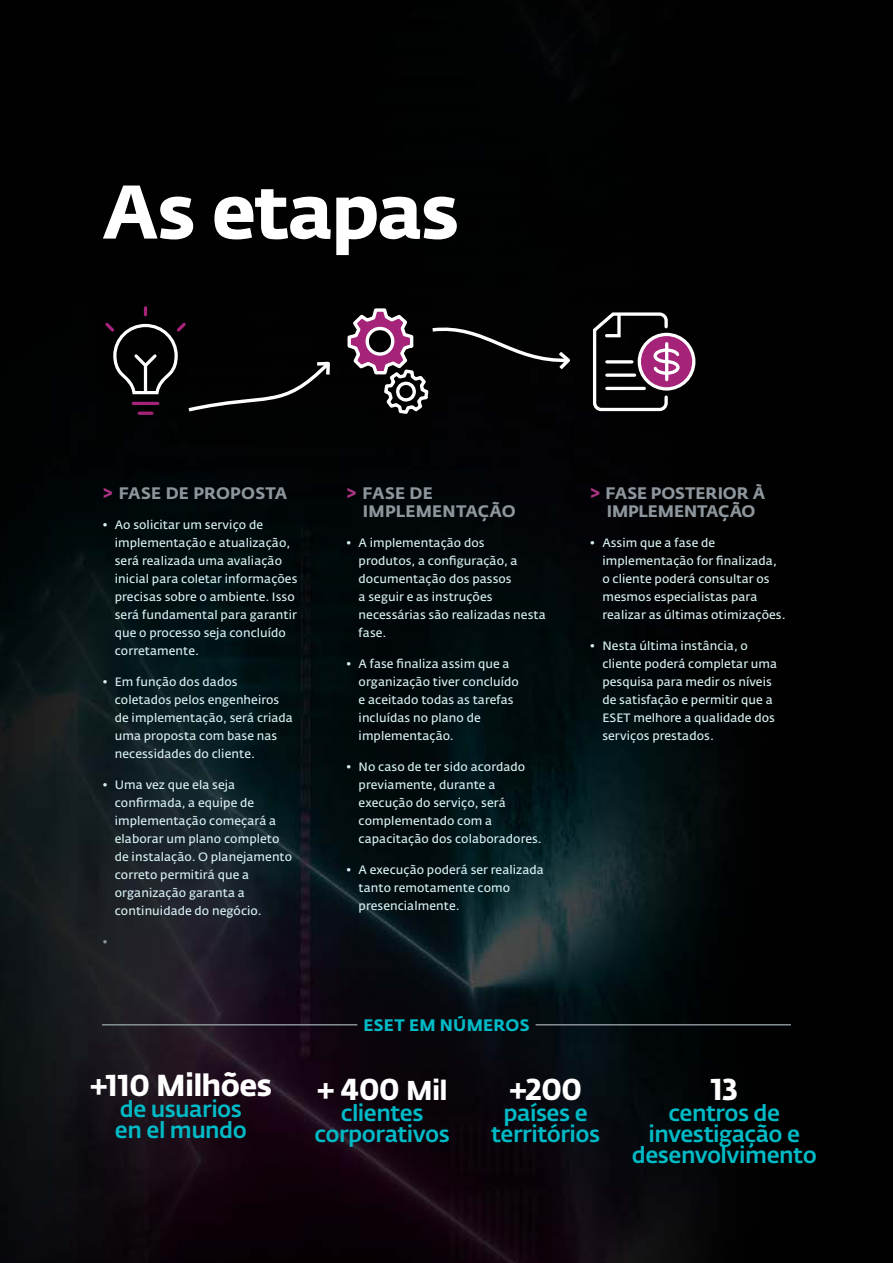
<style>
.page{position:relative;width:893px;height:1263px;background:#fff}
.page>*{position:absolute;margin:0;border:0;box-sizing:border-box;transform-origin:0 0}
.t1{font:700 75px "Fedra Sans Alt Pro";letter-spacing:-.035em;color:#fff}
.t2{font:700 30px "Fedra Sans Alt Pro";letter-spacing:-.025em;color:#fff}
.t3{font:500 22.5px/21px "Fedra Sans Alt Pro";letter-spacing:-.025em;color:#00bac6;text-align:center}
.t4{font:700 16.5px/18px "Fedra Sans Alt Pro";letter-spacing:.015em;color:#8d969c}
.t5{font:700 16.5px/18px "Fedra Sans Alt Pro";letter-spacing:-.005em;color:#8d969c;text-align:center}
.t6{font:700 16.5px "Fedra Sans Alt Pro";letter-spacing:.015em;color:#00bac6}
.t7{font:600 12px/18px "Fedra Sans Alt Pro";letter-spacing:.005em;color:#d6eef0}
.t8{font:600 12px "Fedra Sans Alt Pro";color:#879197}
.s1{font-size:19.5px;color:#a8337f}
.s2{font-size:27px}
</style>
<div class="page">
<img style="left:0;top:0;width:893px;height:1263px">
<svg style="left:639px;top:334px;width:55px;height:55px"></svg>
<div style="left:638px;top:333px;width:57px;height:58px;border:3px solid #fff;border-radius:50%"></div>
<svg style="left:591px;top:311px;width:91px;height:102px"></svg>
<hr style="left:607px;top:360px;width:25px;height:3px;background:#fff">
<svg style="left:607px;top:373px;width:28px;height:4px"></svg>
<hr style="left:607px;top:387px;width:37px;height:3px;background:#fff">
<svg style="left:102px;top:308px;width:231px;height:107px"></svg>
<svg style="left:346px;top:307px;width:227px;height:109px"></svg>
<hr style="left:102px;top:1024px;width:255px;height:1px;background:#879197">
<hr style="left:536px;top:1024px;width:255px;height:1px;background:#879197">
<h1 class="t1" style="left:102px;top:165px;width:359px">As etapas</h1>
<h3 class="t4" style="left:102px;top:484px;width:187px"><span class="s1">&gt;</span> FASE DE PROPOSTA</h3>
<p class="t7" style="left:115px;top:516px;width:184px;text-indent:-13px">• Ao solicitar um serviço de implementação e atualização, será realizada uma avaliação inicial para coletar informações precisas sobre o ambiente. Isso será fundamental para garantir que o processo seja concluído corretamente.</p>
<p class="t7" style="left:115px;top:673px;width:180px;text-indent:-13px">• Em função dos dados coletados pelos engenheiros de implementação, será criada uma proposta com base nas necessidades do cliente.</p>
<p class="t7" style="left:115px;top:776px;width:179px;text-indent:-13px">• Uma vez que ela seja confirmada, a equipe de implementação começará a elaborar um plano completo de instalação. O planejamento correto permitirá que a organização garanta a continuidade do negócio.</p>
<p class="t8" style="left:102px;top:934px;width:8px">•</p>
<h3 class="t4" style="left:363px;top:484px;width:154px;text-indent:-17px"><span class="s1">&gt;</span> FASE DE<br>IMPLEMENTAÇÃO</h3>
<p class="t7" style="left:359px;top:534px;width:189px;text-indent:-13px">• A implementação dos<br>produtos, a configuração, a documentação dos passos<br>a seguir e as instruções necessárias são realizadas nesta fase.</p>
<p class="t7" style="left:359px;top:655px;width:162px;text-indent:-13px">• A fase finaliza assim que a organização tiver concluído e aceitado todas as tarefas incluídas no plano de implementação.</p>
<p class="t7" style="left:359px;top:758px;width:185px;text-indent:-13px">• No caso de ter sido acordado previamente, durante a execução do serviço, será complementado com a capacitação dos colaboradores.</p>
<p class="t7" style="left:359px;top:860px;width:187px;text-indent:-13px">• A execução poderá ser realizada tanto remotamente como presencialmente.</p>
<h3 class="t6" style="left:363px;top:1015px;width:168px">ESET EM NÚMEROS</h3>
<h3 class="t5" style="left:590px;top:484px;width:177px"><span class="s1">&gt;</span> FASE POSTERIOR À<br>IMPLEMENTAÇÃO</h3>
<p class="t7" style="left:602px;top:534px;width:185px;text-indent:-13px">• Assim que a fase de implementação for finalizada, o cliente poderá consultar os mesmos especialistas para realizar as últimas otimizações.</p>
<p class="t7" style="left:602px;top:637px;width:176px;text-indent:-13px">• Nesta última instância, o cliente poderá completar uma pesquisa para medir os níveis de satisfação e permitir que a<br>ESET melhore a qualidade dos serviços prestados.</p>
<h2 class="t2" style="left:90px;top:1067px;width:184px">+110 Milhões</h2>
<h3 class="t3" style="left:115px;top:1099px;width:133px;text-align:left">de usuarios en el mundo</h3>
<h2 class="t2" style="left:317px;top:1070px;width:132px">+ 400 <span class="s2">Mil</span></h2>
<h3 class="t3" style="left:315px;top:1102px;width:137px">clientes corporativos</h3>
<h2 class="t2" style="left:509px;top:1070px;width:74px">+200</h2>
<h3 class="t3" style="left:491px;top:1102px;width:111px">países e territórios</h3>
<h2 class="t2" style="left:710px;top:1070px;width:29px">13</h2>
<h3 class="t3" style="left:632px;top:1102px;width:186px">centros de investigação e desenvolvimento</h3>
</div>
